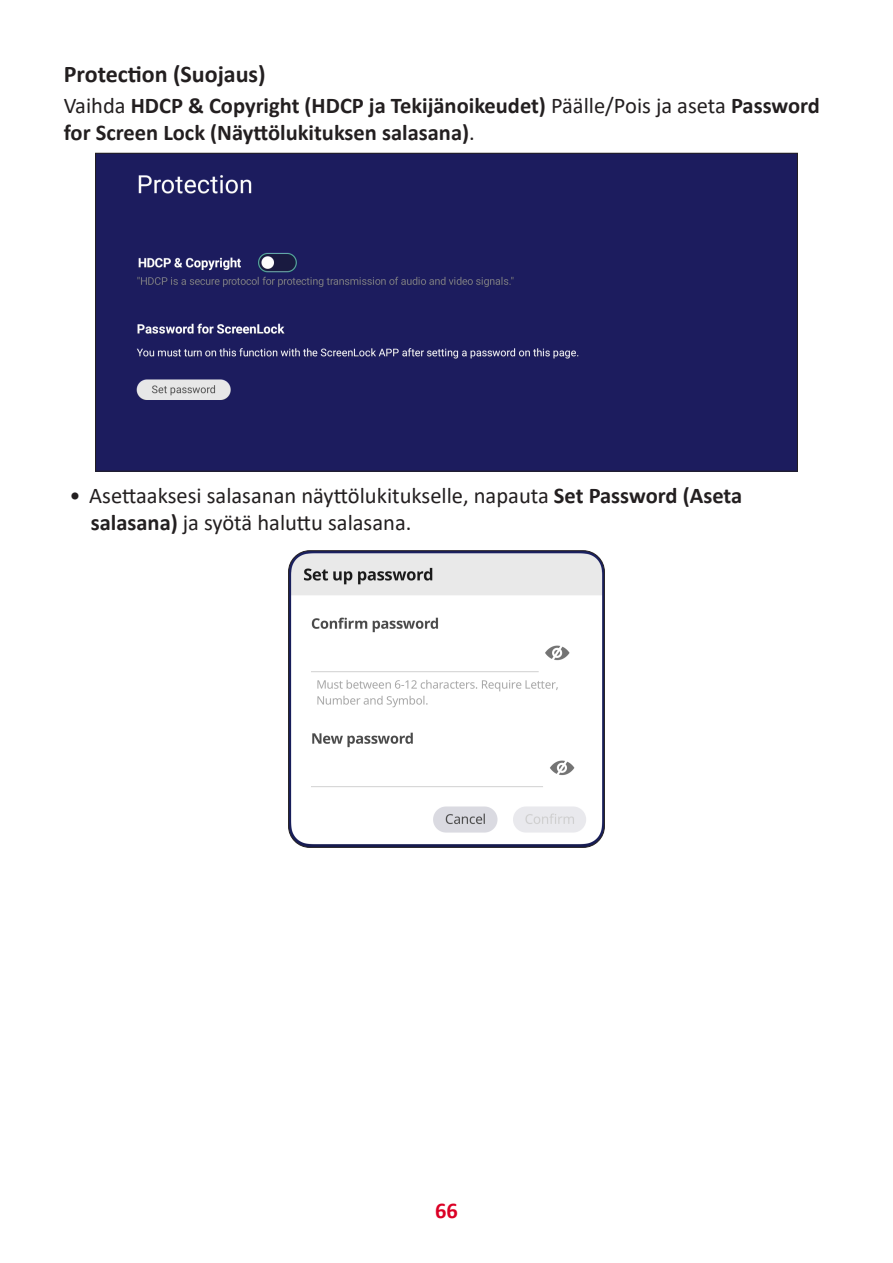
<style>
.page{position:relative;width:893px;height:1263px;background:#fff}
.page>*{position:absolute;margin:0;border:0;box-sizing:border-box;transform-origin:0 0}
.t1{font:700 24px "Calibri";color:#231f20}
.Body{font:700 22.5px/27px "Calibri";color:#231f20}
.t2{font:22.5px/27px "Calibri";color:#231f20}
.t3{font:700 22.5px "Calibri";color:#db0025}
.s1{font-weight:400}
.s2{font-weight:700}
</style>
<div class="page">
<div style="left:97px;top:155px;width:699px;height:314px;background:#1c1c5e"></div>
<img style="left:289px;top:552px;width:315px;height:295px">
<div style="left:288px;top:550px;width:317px;height:297px;border:1px solid #231f20;border-radius:21px"></div>
<p class="t1" style="left:64px;top:57px;width:203px">Protection (Suojaus)</p>
<p class="Body" style="left:64px;top:92px;width:758px"><span class="s1">Vaihda</span> HDCP &amp; Copyright (HDCP ja Tekijänoikeudet) <span class="s1">Päälle/Pois ja aseta</span> Password for Screen Lock (Näyttölukituksen salasana)<span class="s1">.</span></p>
<p class="t2" style="left:91px;top:481px;width:653px;text-indent:-21px">• Asettaaksesi salasanan näyttölukitukselle, napauta <span class="s2">Set Password (Aseta salasana)</span> ja syötä haluttu salasana.</p>
<p class="t3" style="left:435px;top:1194px;width:24px">66</p>
</div>
